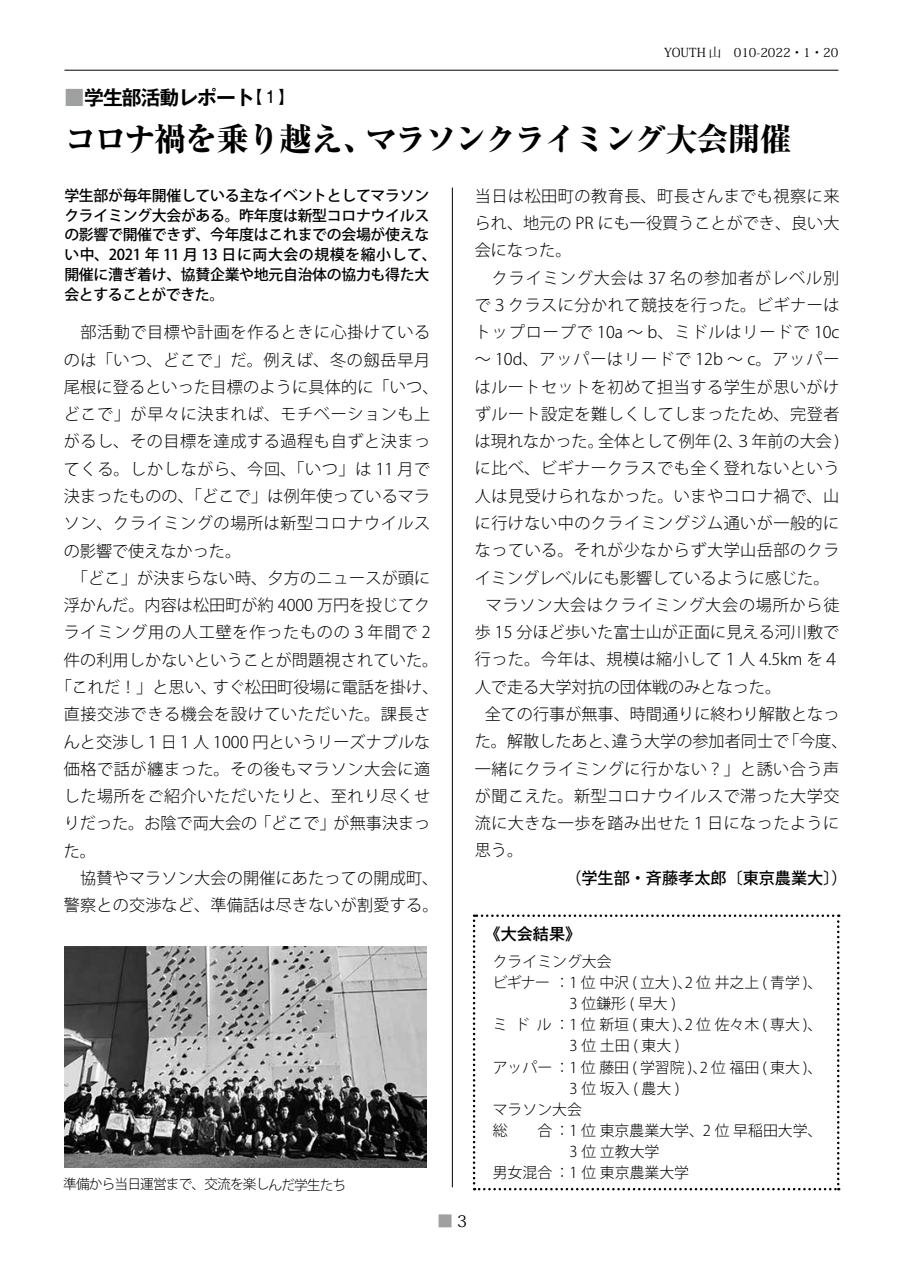
<style>
.page{position:relative;width:903px;height:1275px;background:#fff}
.page>*{position:absolute;margin:0;border:0;box-sizing:border-box;transform-origin:0 0}
.t1{font:800 32.2px "Ryumin Pr 6 N";letter-spacing:-.075em;color:#000}
.t2{font:700 19.78px "Gothic MB101 Pr 5 De";letter-spacing:-.05em;color:#000}
.t3{font:300 16.1px "Koz Go Pro";letter-spacing:.03em;color:#000}
.t4{font:300 16.1px "Koz Go Pro";color:#000}
.t5{font:300 16.1px "Koz Go Pro";letter-spacing:.01em;color:#000}
.t6{font:300 16.1px "Koz Go Pro";letter-spacing:.005em;color:#000}
.t7{font:300 16.1px "Koz Go Pro";letter-spacing:.055em;color:#000}
.t8{font:300 16.1px "Koz Go Pro";letter-spacing:.05em;color:#000}
.t9{font:500 16.1px "Koz Go Pro";color:#000}
.t10{font:500 16.1px "Gothic MB101 Pr 5";color:#000}
.t11{font:16.1px "Koz Min Pr 6 N";color:#9fa0a0}
.t12{font:300 14.88px "Koz Go Std";color:#000}
.t13{font:500 14.88px/19.8px "Koz Go Pro";letter-spacing:-.02em;color:#000}
.t14{font:300 13.65px "Koz Go Std";letter-spacing:-.065em;color:#000}
.t15{font:12.42px "Koz Min Pr 6 N";color:#000}
.s1{color:#9fa0a0}
.s2{font-family:"Gothic MB101 Pr 5";font-weight:400;font-size:16.1px}
.s3{color:#000}
</style>
<div class="page">
<hr style="left:64px;top:70px;width:774px;height:1px;background:#000">
<hr style="left:452px;top:188px;width:1px;height:999px;background:#000">
<img style="left:64px;top:947px;width:363px;height:220px">
<svg style="left:473px;top:914px;width:366px;height:276px"></svg>
<p class="t2" style="left:64px;top:81px;width:232px"><span class="s1">■</span>学生部活動レポート<span class="s2">【１】</span></p>
<p class="t15" style="left:664px;top:46px;width:176px">YOUTH 山　010-2022・1・20</p>
<h1 class="t1" style="left:64px;top:113px;width:729px">コロナ禍を乗り越え、マラソンクライミング大会開催</h1>
<p class="t13" style="left:64px;top:186px;width:374px">学生部が毎年開催している主なイベントとしてマラソンクライミング大会がある。昨年度は新型コロナウイルスの影響で開催できず、今年度はこれまでの会場が使えない中、2021 年 11 月 13 日に両大会の規模を縮小して、開催に漕ぎ着け、協賛企業や地元自治体の協力も得た大会とすることができた。</p>
<p class="t3" style="left:64px;top:322px;width:368px">　部活動で目標や計画を作るときに心掛けている</p>
<p class="t3" style="left:64px;top:349px;width:368px">のは「いつ、どこで」だ。例えば、冬の劔岳早月</p>
<p class="t5" style="left:64px;top:376px;width:376px">尾根に登るといった目標のように具体的に「いつ、</p>
<p class="t3" style="left:64px;top:404px;width:368px">どこで」が早々に決まれば、モチベーションも上</p>
<p class="t3" style="left:64px;top:431px;width:368px">がるし、その目標を達成する過程も自ずと決まっ</p>
<p class="t3" style="left:64px;top:458px;width:368px">てくる。しかしながら、今回、「いつ」は 11 月で</p>
<p class="t5" style="left:64px;top:486px;width:368px">決まったものの、「どこで」は例年使っているマラ</p>
<p class="t3" style="left:64px;top:513px;width:368px">ソン、クライミングの場所は新型コロナウイルス</p>
<p class="t4" style="left:64px;top:540px;width:179px">の影響で使えなかった。</p>
<p class="t5" style="left:64px;top:567px;width:368px">　「どこ」が決まらない時、夕方のニュースが頭に</p>
<p class="t6" style="left:64px;top:595px;width:368px">浮かんだ。内容は松田町が約 4000 万円を投じてク</p>
<p class="t3" style="left:64px;top:622px;width:368px">ライミング用の人工壁を作ったものの３年間で 2</p>
<p class="t5" style="left:64px;top:649px;width:376px">件の利用しかないということが問題視されていた。</p>
<p class="t4" style="left:56px;top:676px;width:384px">「これだ！」と思い、すぐ松田町役場に電話を掛け、</p>
<p class="t3" style="left:64px;top:704px;width:368px">直接交渉できる機会を設けていただいた。課長さ</p>
<p class="t6" style="left:64px;top:731px;width:368px">んと交渉し１日１人 1000 円というリーズナブルな</p>
<p class="t3" style="left:64px;top:758px;width:368px">価格で話が纏まった。その後もマラソン大会に適</p>
<p class="t3" style="left:64px;top:786px;width:368px">した場所をご紹介いただいたりと、至れり尽くせ</p>
<p class="t4" style="left:64px;top:813px;width:368px">りだった。お陰で両大会の「どこで」が無事決まっ</p>
<p class="t3" style="left:64px;top:840px;width:34px">た。</p>
<p class="t5" style="left:64px;top:867px;width:376px">　協賛やマラソン大会の開催にあたっての開成町、</p>
<p class="t5" style="left:64px;top:895px;width:376px">警察との交渉など、準備話は尽きないが割愛する。</p>
<p class="t14" style="left:63px;top:1175px;width:285px">準備から当日運営まで、交流を楽しんだ学生たち</p>
<p class="t3" style="left:475px;top:185px;width:366px">当日は松田町の教育長、町長さんまでも視察に来</p>
<p class="t4" style="left:475px;top:213px;width:366px">られ、地元の PR にも一役買うことができ、良い大</p>
<p class="t3" style="left:475px;top:240px;width:98px">会になった。</p>
<p class="t7" style="left:475px;top:267px;width:366px">　クライミング大会は 37 名の参加者がレベル別</p>
<p class="t3" style="left:475px;top:294px;width:366px">で３クラスに分かれて競技を行った。ビギナーは</p>
<p class="t7" style="left:475px;top:322px;width:366px">トップロープで 10a ～ b、ミドルはリードで 10c</p>
<p class="t8" style="left:475px;top:349px;width:366px">～ 10d、アッパーはリードで 12b ～ c。アッパー</p>
<p class="t3" style="left:475px;top:376px;width:366px">はルートセットを初めて担当する学生が思いがけ</p>
<p class="t3" style="left:475px;top:403px;width:366px">ずルート設定を難しくしてしまったため、完登者</p>
<p class="t4" style="left:475px;top:431px;width:366px">は現れなかった。全体として例年 (2、３年前の大会 )</p>
<p class="t3" style="left:475px;top:458px;width:366px">に比べ、ビギナークラスでも全く登れないという</p>
<p class="t3" style="left:475px;top:485px;width:366px">人は見受けられなかった。いまやコロナ禍で、山</p>
<p class="t3" style="left:475px;top:513px;width:366px">に行けない中のクライミングジム通いが一般的に</p>
<p class="t3" style="left:475px;top:540px;width:366px">なっている。それが少なからず大学山岳部のクラ</p>
<p class="t4" style="left:475px;top:567px;width:356px">イミングレベルにも影響しているように感じた。</p>
<p class="t3" style="left:486px;top:594px;width:355px">マラソン大会はクライミング大会の場所から徒</p>
<p class="t4" style="left:475px;top:622px;width:366px">歩 15 分ほど歩いた富士山が正面に見える河川敷で</p>
<p class="t3" style="left:475px;top:649px;width:366px">行った。今年は、規模は縮小して１人 4.5km を４</p>
<p class="t4" style="left:475px;top:676px;width:308px">人で走る大学対抗の団体戦のみとなった。</p>
<p class="t4" style="left:485px;top:704px;width:356px">全ての行事が無事、時間通りに終わり解散となっ</p>
<p class="t4" style="left:475px;top:731px;width:374px">た。解散したあと、違う大学の参加者同士で「今度、</p>
<p class="t3" style="left:475px;top:758px;width:366px">一緒にクライミングに行かない？」と誘い合う声</p>
<p class="t3" style="left:475px;top:785px;width:366px">が聞こえた。新型コロナウイルスで滞った大学交</p>
<p class="t3" style="left:475px;top:813px;width:366px">流に大きな一歩を踏み出せた１日になったように</p>
<p class="t3" style="left:475px;top:840px;width:50px">思う。</p>
<p class="t9" style="left:565px;top:867px;width:284px">（学生部・斉藤孝太郎〔東京農業大〕）</p>
<p class="t10" style="left:485px;top:920px;width:98px">《大会結果》</p>
<p class="t12" style="left:493px;top:952px;width:121px">クライミング大会</p>
<p class="t12" style="left:493px;top:973px;width:331px">ビギナー ： 1 位中沢 ( 立大 )、2 位井之上 ( 青学 )、</p>
<p class="t12" style="left:570px;top:994px;width:108px">3位鎌形(早大)</p>
<p class="t12" style="left:493px;top:1015px;width:331px">ミ ド ル ： 1位新垣(東大)、2位佐々木(専大)、</p>
<p class="t12" style="left:570px;top:1037px;width:111px">3位土田(東大)</p>
<p class="t12" style="left:493px;top:1058px;width:331px">アッパー ： 1 位藤田 ( 学習院 )、2 位福田 ( 東大 )、</p>
<p class="t12" style="left:570px;top:1079px;width:111px">3位坂入(農大)</p>
<p class="t12" style="left:493px;top:1100px;width:91px">マラソン大会</p>
<p class="t12" style="left:493px;top:1121px;width:331px">総　　合 ： 1 位東京農業大学、2 位早稲田大学、</p>
<p class="t12" style="left:570px;top:1142px;width:91px">3 位立教大学</p>
<p class="t12" style="left:493px;top:1163px;width:198px">男女混合 ：1 位東京農業大学</p>
<p class="t11" style="left:437px;top:1212px;width:32px">■<span class="s3">3</span></p>
</div>
